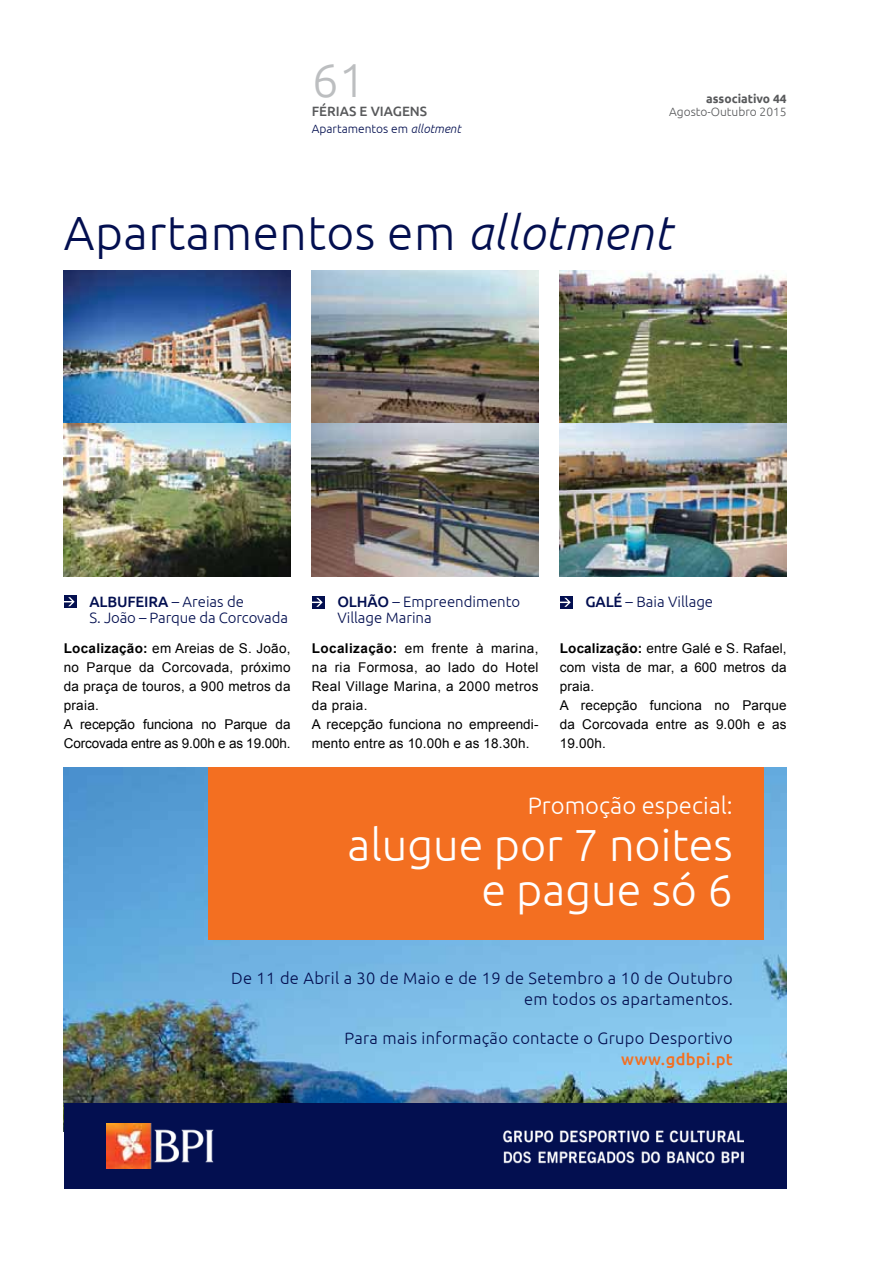
<style>
.page{position:relative;width:893px;height:1263px;background:#fff}
.page>*{position:absolute;margin:0;border:0;box-sizing:border-box;transform-origin:0 0}
.títulos{font:300 48px "Ubuntu";letter-spacing:.01em;color:#030f50}
.t1{font:300 47.7px "Ubuntu";color:#bcbec0}
.t2{font:300 45px "Ubuntu";color:#fff}
.t3{font:300 23.85px "Ubuntu";color:#fff}
.t4{font:300 16.5px "Ubuntu";letter-spacing:.02em;color:#030f50}
.t5{font:500 16.5px "Ubuntu";letter-spacing:.02em;color:#f36f21}
.t6{font:300 15px/16px "Ubuntu";color:#030f50}
.t7{font:500 15px "Ubuntu";letter-spacing:-.01em;color:#030f50}
.texto{font:13.5px/19.2px "Arial";letter-spacing:.01em;color:#000;text-align:justify}
.texto-2{font:13.5px/19.2px "Arial";letter-spacing:-.01em;color:#000}
.t8{font:500 13.5px "Ubuntu";color:#58595b}
.t9{font:300 12px "Ubuntu";color:#030f50}
.t10{font:300 12px "Ubuntu";color:#58595b}
.t11{font:700 12px "Ubuntu";color:#58595b}
.s1{font-style:italic}
.s2{font-weight:300}
.s3{font-weight:700}
.s4{font-weight:500}
</style>
<div class="page">
<div style="left:64px;top:595px;width:13px;height:13px;background:#030f50"></div>
<svg style="left:64px;top:597px;width:11px;height:9px"></svg>
<div style="left:312px;top:596px;width:13px;height:13px;background:#030f50"></div>
<svg style="left:312px;top:598px;width:11px;height:9px"></svg>
<div style="left:560px;top:596px;width:13px;height:13px;background:#030f50"></div>
<svg style="left:560px;top:598px;width:11px;height:9px"></svg>
<img style="left:64px;top:270px;width:227px;height:306px">
<img style="left:312px;top:270px;width:227px;height:306px">
<img style="left:560px;top:270px;width:227px;height:306px">
<img style="left:64px;top:767px;width:723px;height:336px">
<div style="left:64px;top:1103px;width:723px;height:85px;background:#030f50"></div>
<div style="left:208px;top:767px;width:556px;height:173px;background:#f36f21"></div>
<img style="left:106px;top:1124px;width:108px;height:44px">
<img style="left:502px;top:1130px;width:242px;height:34px">
<h2 class="t1" style="left:312px;top:51px;width:55px">61</h2>
<p class="t8" style="left:312px;top:103px;width:117px">FÉRIAS E VIAGENS</p>
<p class="t9" style="left:312px;top:121px;width:151px">Apartamentos em <span class="s1">allotment</span></p>
<p class="t11" style="left:706px;top:91px;width:82px">associativo 44</p>
<p class="t10" style="left:669px;top:105px;width:119px">Agosto-Outubro 2015</p>
<p class="títulos" style="left:64px;top:204px;width:610px">Apartamentos em <span class="s1">allotment</span></p>
<p class="t7" style="left:89px;top:592px;width:156px">ALBUFEIRA <span class="s2">– Areias de</span></p>
<p class="t6" style="left:89px;top:609px;width:200px">S. João – Parque da Corcovada</p>
<p class="texto" style="left:64px;top:638px;width:228px"><span class="s3">Localização:</span> em Areias de S. João, no Parque da Corcovada, próximo da praça de touros, a 900 metros da praia.</p>
<p class="texto-2" style="left:64px;top:715px;width:228px">A recepção funciona no Parque da<br>Corcovada entre as 9.00h e as 19.00h.</p>
<p class="t6" style="left:337px;top:593px;width:184px"><span class="s4">OLHÃO</span> – Empreendimento<br>Village Marina</p>
<p class="t6" style="left:585px;top:593px;width:129px"><span class="s4">GALÉ</span> – Baia Village</p>
<p class="texto" style="left:312px;top:638px;width:228px"><span class="s3">Localização:</span> em frente à marina, na ria Formosa, ao lado do Hotel Real Village Marina, a 2000 metros da praia.</p>
<p class="texto" style="left:312px;top:715px;width:228px">A recepção funciona no empreendi&shy;mento entre as 10.00h e as 18.30h.</p>
<p class="texto" style="left:560px;top:638px;width:228px"><span class="s3">Localização:</span> entre Galé e S. Rafael, com vista de mar, a 600 metros da praia.</p>
<p class="texto" style="left:560px;top:696px;width:228px">A recepção funciona no Parque da Corcovada entre as 9.00h e as 19.00h.</p>
<p class="t3" style="left:528px;top:792px;width:207px">Promoção especial:</p>
<p class="t2" style="left:348px;top:817px;width:387px">alugue por 7 noites</p>
<p class="t2" style="left:481px;top:862px;width:253px">e pague só 6</p>
<p class="t4" style="left:231px;top:968px;width:503px">De 11 de Abril a 30 de Maio e de 19 de Setembro a 10 de Outubro</p>
<p class="t4" style="left:524px;top:989px;width:210px">em todos os apartamentos.</p>
<p class="t4" style="left:344px;top:1028px;width:390px">Para mais informação contacte o Grupo Desportivo</p>
<p class="t5" style="left:621px;top:1049px;width:113px">www.gdbpi.pt</p>
</div>
